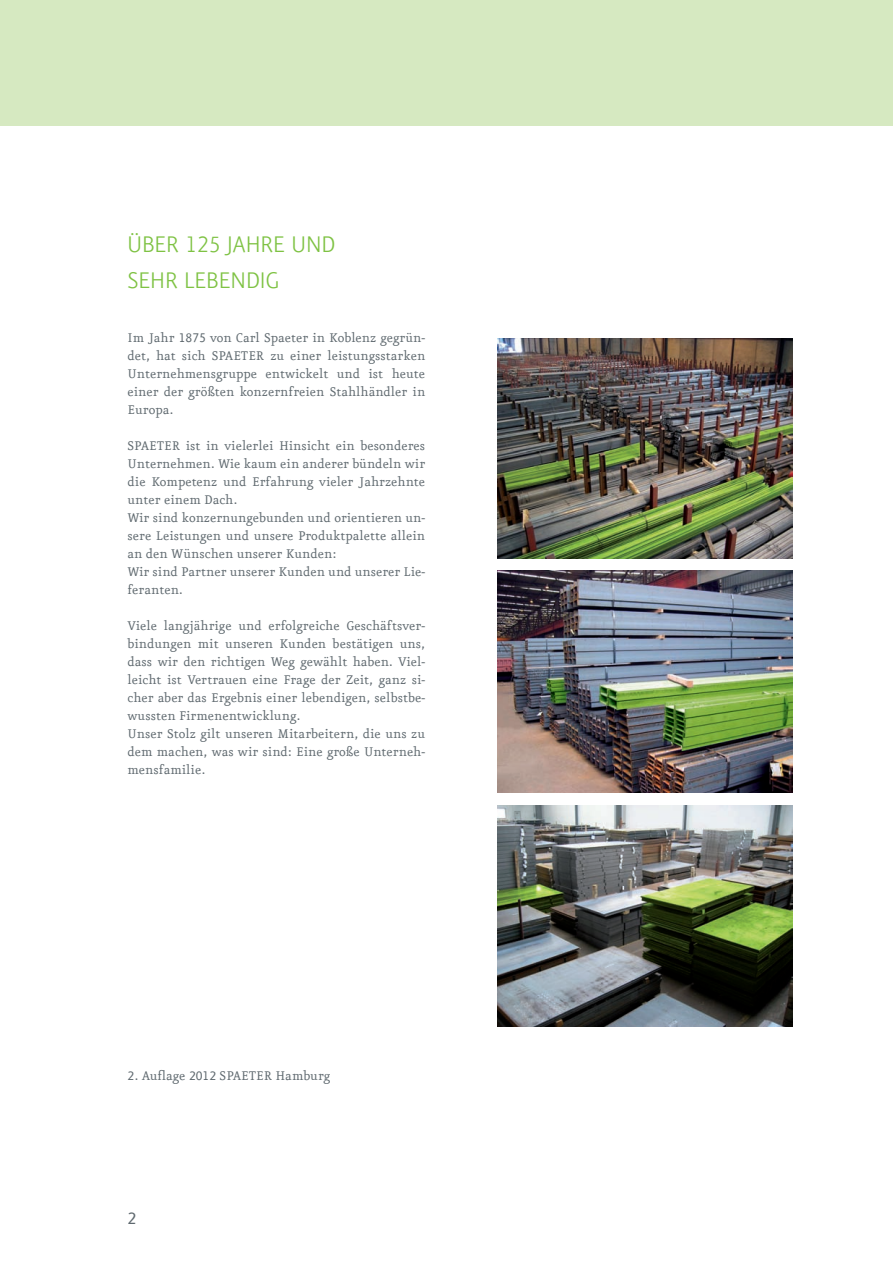
<style>
.page{position:relative;width:893px;height:1263px;background:#fff}
.page>*{position:absolute;margin:0;border:0;box-sizing:border-box;transform-origin:0 0}
.t1{font:27px/36px "CSP Eureka Sans Light";color:#7ec243}
.t2{font:19.5px "CSP Eureka Sans Regular Caps";color:#5f696f}
.t3{font:15px/18px "CSP Eureka Roman";color:#5f696f}
</style>
<div class="page">
<div style="left:0;top:0;width:893px;height:126px;background:#d6e9c1"></div>
<img style="left:497px;top:339px;width:296px;height:219px">
<img style="left:497px;top:571px;width:296px;height:221px">
<img style="left:497px;top:805px;width:296px;height:221px">
<h1 class="t1" style="left:128px;top:228px;width:209px">Über 125 Jahre und sehr lebendig</h1>
<p class="t3" style="left:128px;top:329px;width:299px;text-align:justify">Im Jahr 1875 von Carl Spaeter in Koblenz gegrün&shy;det, hat sich SPAETER zu einer leistungsstarken Unternehmensgruppe entwickelt und ist heute einer der größten konzernfreien Stahlhändler in Europa.</p>
<p class="t3" style="left:128px;top:437px;width:299px">SPAETER ist in vielerlei Hinsicht ein besonderes Unternehmen. Wie kaum ein anderer bündeln wir die Kompetenz und Erfahrung vieler Jahrzehnte unter einem Dach.<br>Wir sind konzernungebunden und orientieren un&shy;sere Leistungen und unsere Produktpalette allein an den Wünschen unserer Kunden:<br>Wir sind Partner unserer Kunden und unserer Lie&shy;feranten.</p>
<p class="t3" style="left:128px;top:617px;width:299px">Viele langjährige und erfolgreiche Geschäftsver&shy;bindungen mit unseren Kunden bestätigen uns, dass wir den richtigen Weg gewählt haben. Viel&shy;leicht ist Vertrauen eine Frage der Zeit, ganz si&shy;cher aber das Ergebnis einer lebendigen, selbstbe&shy;wussten Firmenentwicklung.<br>Unser Stolz gilt unseren Mitarbeitern, die uns zu dem machen, was wir sind: Eine große Unterneh&shy;mensfamilie.</p>
<p class="t3" style="left:128px;top:1067px;width:204px">2. Auflage 2012 SPAETER Hamburg</p>
<h2 class="t2" style="left:128px;top:1209px;width:10px">2</h2>
</div>
